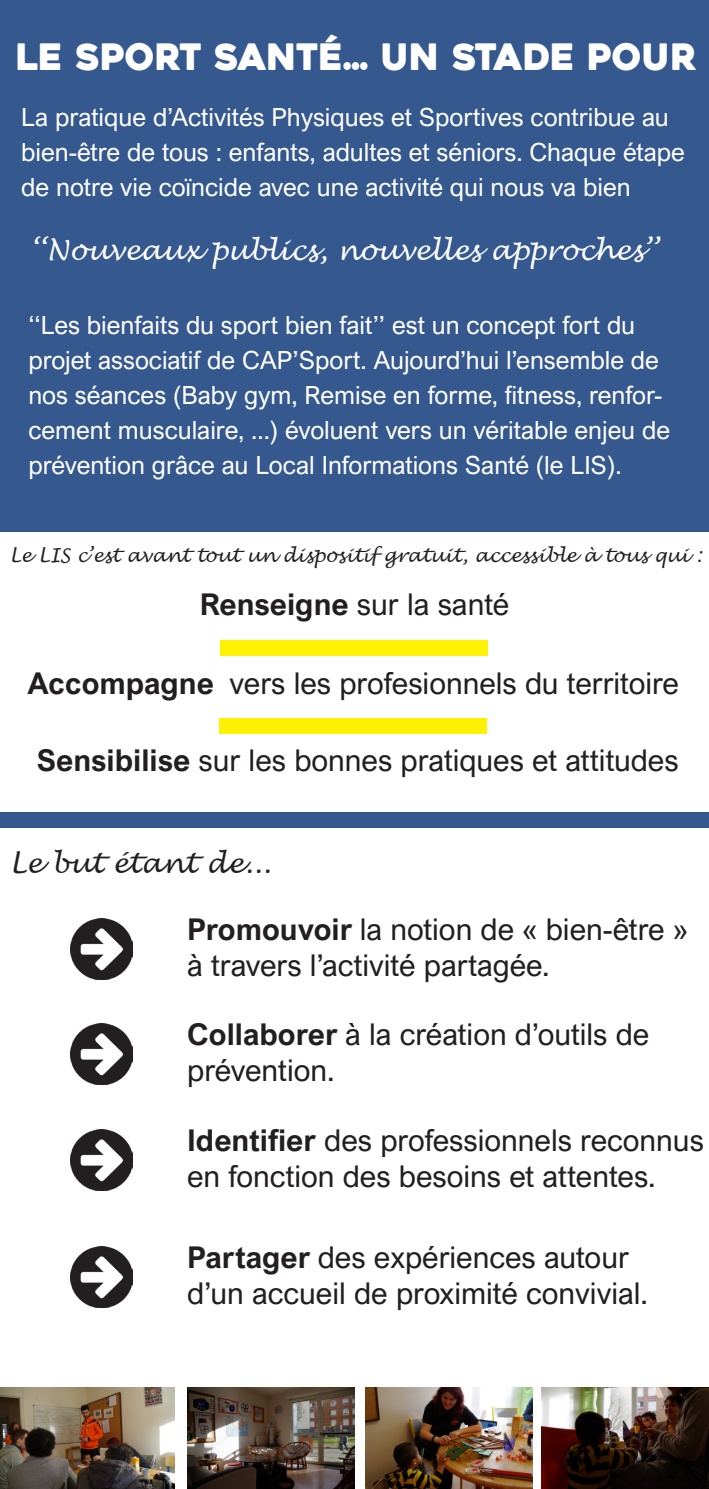
<style>
.page{position:relative;width:709px;height:1489px;background:#fff}
.page>*{position:absolute;margin:0;border:0;box-sizing:border-box;transform-origin:0 0}
.t1{font:36.25px "Heavitas";color:#fff}
.t2{font:30px/36px "Arial Nova";color:#231f20}
.t3{font:italic 27.5px "Lucida Handwriting";color:#fff}
.t4{font:italic 27.5px "Lucida Handwriting";color:#231f20}
.t5{font:25px/35px "Arial Nova";color:#fff}
.t6{font:italic 18.75px "Lucida Handwriting";color:#231f20}
.s1{font-weight:700}
</style>
<div class="page">
<img style="left:0;top:1387px;width:174px;height:101px">
<img style="left:187px;top:1387px;width:167px;height:101px">
<img style="left:365px;top:1387px;width:168px;height:101px">
<img style="left:541px;top:1387px;width:168px;height:101px">
<div style="left:0;top:0;width:709px;height:531px;background:#35588e"></div>
<div style="left:221px;top:640px;width:267px;height:16px;background:#fff101"></div>
<div style="left:220px;top:718px;width:267px;height:15px;background:#fff101"></div>
<div style="left:0;top:811px;width:709px;height:16px;background:#35588e"></div>
<img style="left:71px;top:918px;width:61px;height:61px">
<img style="left:71px;top:1023px;width:61px;height:61px">
<img style="left:71px;top:1129px;width:61px;height:61px">
<img style="left:71px;top:1246px;width:61px;height:61px">
<p class="t1" style="left:16px;top:35px;width:682px">LE SPORT SANTÉ... UN STADE POUR</p>
<p class="t5" style="left:21px;top:99px;width:665px">La pratique d’Activités Physiques et Sportives contribue au bien-être de tous : enfants, adultes et séniors. Chaque étape de notre vie coïncide avec une activité qui nous va bien</p>
<p class="t3" style="left:31px;top:234px;width:629px">‘‘Nouveaux publics, nouvelles approches’’</p>
<p class="t5" style="left:28px;top:307px;width:643px">‘‘Les bienfaits du sport bien fait’’ est un concept fort du projet associatif de CAP’Sport. Aujourd’hui l’ensemble de nos séances (Baby gym, Remise en forme, fitness, renfor&shy;cement musculaire, ...) évoluent vers un véritable enjeu de prévention grâce au Local Informations Santé (le LIS).</p>
<p class="t6" style="left:9px;top:544px;width:693px">Le LIS c’est avant tout un dispositif gratuit, accessible à tous qui :</p>
<p class="t2" style="left:200px;top:586px;width:311px"><span class="s1">Renseigne</span> sur la santé</p>
<p class="t2" style="left:28px;top:665px;width:653px"><span class="s1">Accompagne</span> vers les profesionnels du territoire</p>
<p class="t2" style="left:37px;top:742px;width:643px"><span class="s1">Sensibilise</span> sur les bonnes pratiques et attitudes</p>
<p class="t4" style="left:9px;top:846px;width:263px">Le but étant de...</p>
<p class="t2" style="left:187px;top:911px;width:502px"><span class="s1">Promouvoir</span> la notion de « bien-être » à travers l’activité partagée.</p>
<p class="t2" style="left:187px;top:1016px;width:464px"><span class="s1">Collaborer</span> à la création d’outils de prévention.</p>
<p class="t2" style="left:187px;top:1122px;width:518px"><span class="s1">Identifier</span> des professionnels reconnus en fonction des besoins et attentes.</p>
<p class="t2" style="left:187px;top:1239px;width:462px"><span class="s1">Partager</span> des expériences autour d’un accueil de proximité convivial.</p>
</div>
